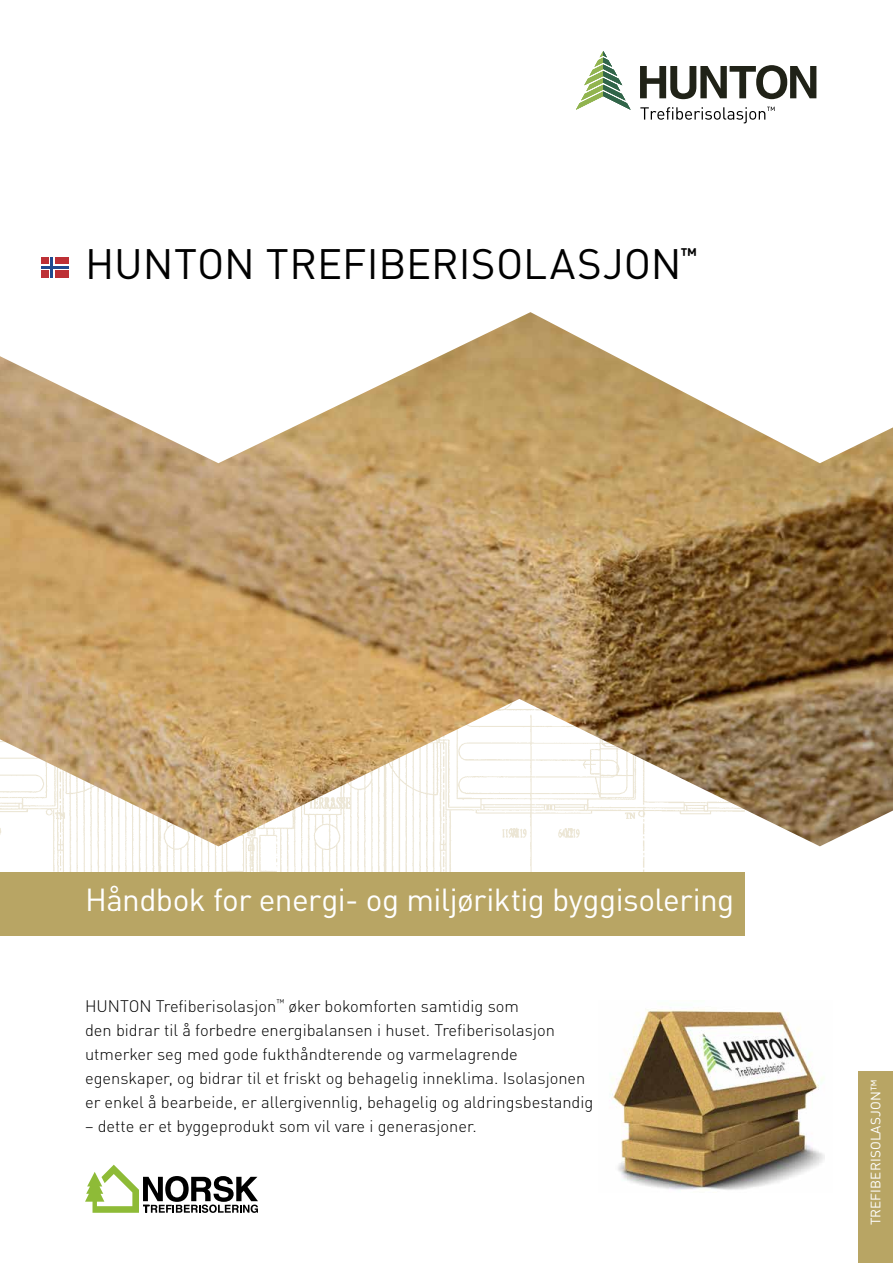
<style>
.page{position:relative;width:893px;height:1263px;background:#fff}
.page>*{position:absolute;margin:0;border:0;box-sizing:border-box;transform-origin:0 0}
.t1{font:42px "DINOT";color:#000}
.t2{font:31.5px "DINOT";letter-spacing:-.02em;color:#fff}
.t3{font:700 18px "DINOT";color:#000}
.t4{font:300 16.5px/24px "DINOT";color:#000}
.t5{font:13.5px "DINOT";letter-spacing:.01em;color:#fff}
.s1{font-family:"DIN"}
</style>
<div class="page">
<div style="left:859px;top:1071px;width:34px;height:192px;background:#b8a564"></div>
<img style="left:53px;top:846px;width:592px;height:26px">
<div style="left:42px;top:257px;width:27px;height:20px;background:#bd3035"></div>
<div style="left:49px;top:257px;width:5px;height:20px;background:#fff"></div>
<div style="left:42px;top:265px;width:27px;height:5px;background:#fff"></div>
<hr style="left:42px;top:266px;width:27px;height:3px;background:#204a8f">
<hr style="left:50px;top:257px;width:3px;height:20px;background:#204a8f">
<img style="left:0;top:312px;width:893px;height:534px">
<div style="left:0;top:872px;width:744px;height:63px;background:#b8a564"></div>
<img style="left:610px;top:1009px;width:215px;height:181px">
<svg style="left:576px;top:51px;width:55px;height:59px"></svg>
<svg style="left:640px;top:65px;width:176px;height:34px"></svg>
<svg style="left:640px;top:107px;width:135px;height:16px"></svg>
<svg style="left:85px;top:1165px;width:173px;height:48px"></svg>
<h1 class="t1" style="left:85px;top:237px;width:598px">Hunton Trefiberisolasjon</h1>
<p class="t3" style="left:680px;top:242px;width:18px">™</p>
<h2 class="t2" style="left:85px;top:880px;width:651px">Håndbok for energi- og miljøriktig byggisolering</h2>
<p class="t4" style="left:85px;top:993px;width:510px">HUNTON Trefiberisolasjon<sup>™</sup> øker bokomforten samtidig som<br>den bidrar til å forbedre energibalansen i huset. Trefiberisolasjon utmerker seg med gode fukthåndterende og varmelagrende egenskaper, og bidrar til et friskt og behagelig inneklima. Isolasjonen er enkel å bearbeide, er allergivennlig, behagelig og aldringsbestandig</p>
<p class="t4" style="left:85px;top:1113px;width:393px">– dette er et byggeprodukt som vil vare i generasjoner.</p>
<p class="t5" style="left:867px;top:1225px;width:147px;rotate:-90deg">Trefiberisolasjon<span class="s1">™</span></p>
</div>
